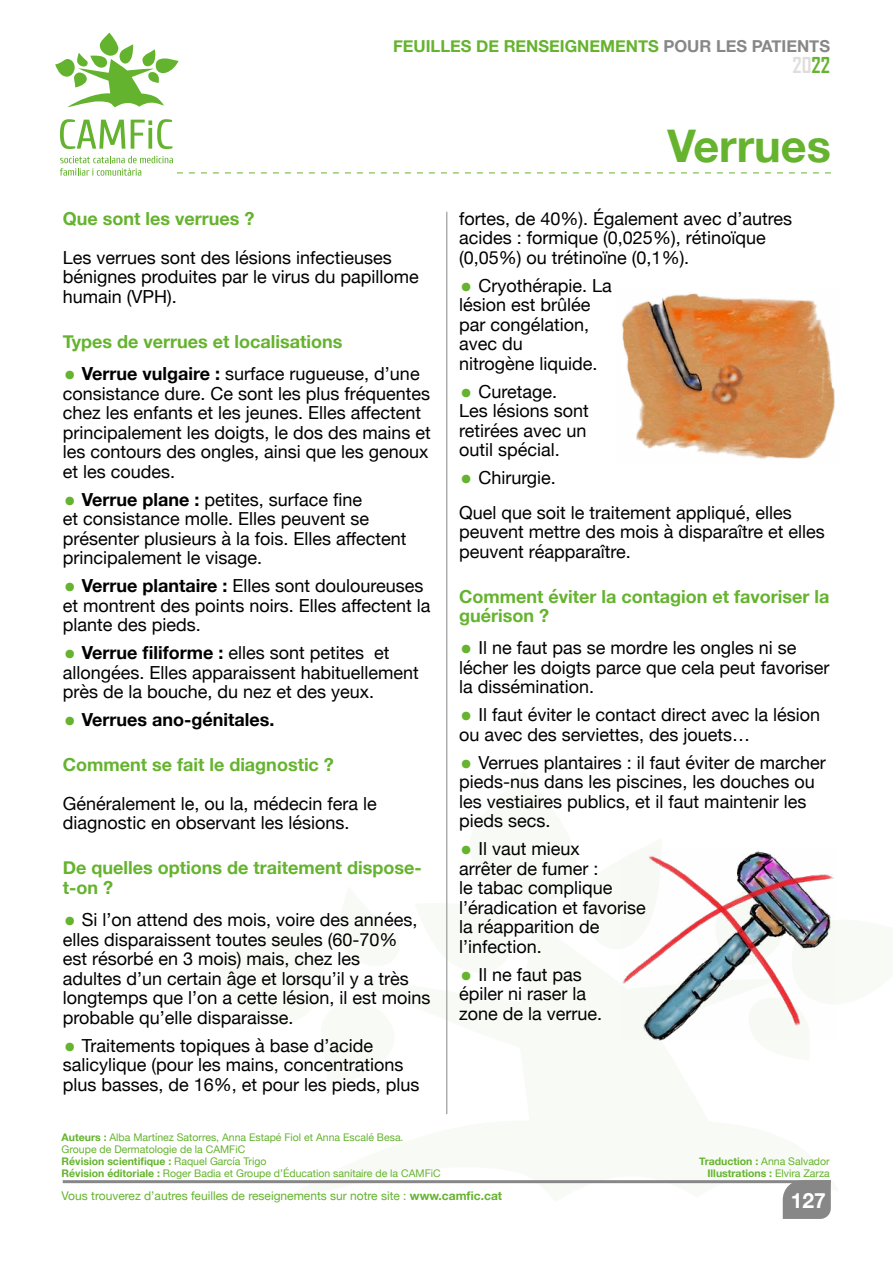
<style>
.page{position:relative;width:893px;height:1263px;background:#fff}
.page>*{position:absolute;margin:0;border:0;box-sizing:border-box;transform-origin:0 0}
.t1{font:700 45px "Helvetica Neue";color:#65b32e}
.t2{font:700 21px "Agency FB";color:#dfdedc}
.t3{font:700 21px "Helvetica Neue";color:#fff}
.t4{font:18px/19.5px "Helvetica Neue";color:#000}
.t5{font:700 18px/19.5px "Helvetica Neue";color:#65b32e}
.t6{font:700 18px "Helvetica Neue";color:#000}
.t7{font:700 16.5px "Helvetica Neue";color:#65b32e}
.t8{font:12px "Helvetica Neue";color:#65b32e}
.t9{font:10.5px/12px "Helvetica Neue";color:#65b32e}
.t10{font:700 10.5px/12px "Helvetica Neue";color:#65b32e;text-align:right}
.s1{color:#878787}
.s2{color:#65b32e}
.s3{font-size:39px;color:#65b32e}
.s4{font-weight:700}
.s5{font-weight:400;font-size:39px;color:#65b32e}
.s6{font-weight:400}
</style>
<div class="page">
<svg style="left:281px;top:979px;width:502px;height:223px;fill:#f8fbf5"></svg>
<svg style="left:281px;top:979px;width:120px;height:108px"></svg>
<svg style="left:447px;top:770px;width:174px;height:209px"></svg>
<svg style="left:715px;top:1040px;width:94px;height:20px"></svg>
<hr style="left:63px;top:1180px;width:768px;height:3px;background:#878787">
<div style="left:783px;top:1180px;width:48px;height:39px;background:#878787"></div>
<svg style="left:55px;top:33px;width:124px;height:74px"></svg>
<svg style="left:60px;top:156px;width:771px;height:20px"></svg>
<svg style="left:60px;top:119px;width:65px;height:30px"></svg>
<svg style="left:131px;top:119px;width:41px;height:30px"></svg>
<hr style="left:446px;top:212px;width:1px;height:902px;background:#878787">
<img style="left:621px;top:848px;width:215px;height:192px">
<img style="left:622px;top:293px;width:213px;height:166px">
<p class="t7" style="left:393px;top:33px;width:439px">FEUILLES DE RENSEIGNEMENTS <span class="s1">POUR LES PATIENTS</span></p>
<p class="t2" style="left:792px;top:52px;width:39px">20<span class="s2">22</span></p>
<p class="t5" style="left:63px;top:209px;width:193px">Que sont les verrues ?</p>
<p class="t4" style="left:63px;top:249px;width:358px">Les verrues sont des lésions infectieuses bénignes produites par le virus du papillome humain (VPH).</p>
<p class="t5" style="left:63px;top:332px;width:281px">Types de verrues et localisations</p>
<p class="t4" style="left:63px;top:365px;width:370px"><span class="s3">•</span> <span class="s4">Verrue vulgaire :</span> surface rugueuse, d’une consistance dure. Ce sont les plus fréquentes chez les enfants et les jeunes. Elles affectent principalement les doigts, le dos des mains et les contours des ongles, ainsi que les genoux et les coudes.</p>
<p class="t4" style="left:63px;top:490px;width:345px"><span class="s3">•</span> <span class="s4">Verrue plane :</span> petites, surface fine<br>et consistance molle. Elles peuvent se présenter plusieurs à la fois. Elles affectent principalement le visage.</p>
<p class="t4" style="left:63px;top:577px;width:369px"><span class="s3">•</span> <span class="s4">Verrue plantaire :</span> Elles sont douloureuses et montrent des points noirs. Elles affectent la plante des pieds.</p>
<p class="t4" style="left:63px;top:644px;width:358px"><span class="s3">•</span> <span class="s4">Verrue filiforme :</span> elles sont petites et allongées. Elles apparaissent habituellement près de la bouche, du nez et des yeux.</p>
<p class="t6" style="left:63px;top:705px;width:213px"><span class="s5">•</span> Verrues ano-génitales.</p>
<p class="t5" style="left:63px;top:755px;width:273px">Comment se fait le diagnostic ?</p>
<p class="t4" style="left:63px;top:795px;width:316px">Généralement le, ou la, médecin fera le diagnostic en observant les lésions.</p>
<p class="t5" style="left:63px;top:858px;width:360px">De quelles options de traitement dispose&shy;t-on ?</p>
<p class="t4" style="left:63px;top:911px;width:369px"><span class="s3">•</span> Si l’on attend des mois, voire des années, elles disparaissent toutes seules (60-70%<br>est résorbé en 3 mois) mais, chez les<br>adultes d’un certain âge et lorsqu’il y a très longtemps que l’on a cette lésion, il est moins probable qu’elle disparaisse.</p>
<p class="t4" style="left:63px;top:1036px;width:358px"><span class="s3">•</span> Traitements topiques à base d’acide salicylique (pour les mains, concentrations plus basses, de 16%, et pour les pieds, plus</p>
<p class="t9" style="left:62px;top:1131px;width:380px"><span class="s4">Auteurs :</span> Alba Martínez Satorres, Anna Estapé Fiol et Anna Escalé Besa.<br>Groupe de Dermatologie de la CAMFiC<br><span class="s4">Révision scientifique :</span> Raquel García Trigo<br><span class="s4">Révision éditoriale :</span> Roger Badia et Groupe d’Éducation sanitaire de la CAMFiC</p>
<h1 class="t1" style="left:667px;top:110px;width:165px">Verrues</h1>
<p class="t4" style="left:459px;top:210px;width:334px">fortes, de 40%). Également avec d’autres acides : formique (0,025%), rétinoïque (0,05%) ou trétinoïne (0,1%).</p>
<p class="t4" style="left:459px;top:277px;width:154px"><span class="s3">•</span> Cryothérapie. La lésion est brûlée par congélation, avec du<br>nitrogène liquide.</p>
<p class="t4" style="left:459px;top:383px;width:131px"><span class="s3">•</span> Curetage.<br>Les lésions sont retirées avec un outil spécial.</p>
<p class="t4" style="left:459px;top:462px;width:334px;line-height:34.3px"><span class="s3">•</span> Chirurgie.<br>Quel que soit le traitement appliqué, elles</p>
<p class="t4" style="left:459px;top:523px;width:367px">peuvent mettre des mois à disparaître et elles peuvent réapparaître.</p>
<p class="t5" style="left:459px;top:587px;width:372px">Comment éviter la contagion et favoriser la guérison ?</p>
<p class="t4" style="left:459px;top:639px;width:372px"><span class="s3">•</span> Il ne faut pas se mordre les ongles ni se lécher les doigts parce que cela peut favoriser la dissémination.</p>
<p class="t4" style="left:459px;top:706px;width:362px"><span class="s3">•</span> Il faut éviter le contact direct avec la lésion ou avec des serviettes, des jouets…</p>
<p class="t4" style="left:459px;top:754px;width:368px"><span class="s3">•</span> Verrues plantaires : il faut éviter de marcher pieds-nus dans les piscines, les douches ou les vestiaires publics, et il faut maintenir les pieds secs.</p>
<p class="t4" style="left:459px;top:840px;width:188px"><span class="s3">•</span> Il vaut mieux<br>arrêter de fumer :<br>le tabac complique l’éradication et favorise la réapparition de l’infection.</p>
<p class="t4" style="left:459px;top:966px;width:144px"><span class="s3">•</span> Il ne faut pas épiler ni raser la zone de la verrue.</p>
<p class="t10" style="left:699px;top:1155px;width:132px">Traduction : <span class="s6">Anna Salvador<br></span>Illustrations : <span class="s6">Elvira Zarza</span></p>
<p class="t8" style="left:62px;top:1187px;width:442px">Vous trouverez d’autres feuilles de reseignements sur notre site : <span class="s4">www.camfic.cat</span></p>
<p class="t3" style="left:791px;top:1183px;width:37px">127</p>
</div>
